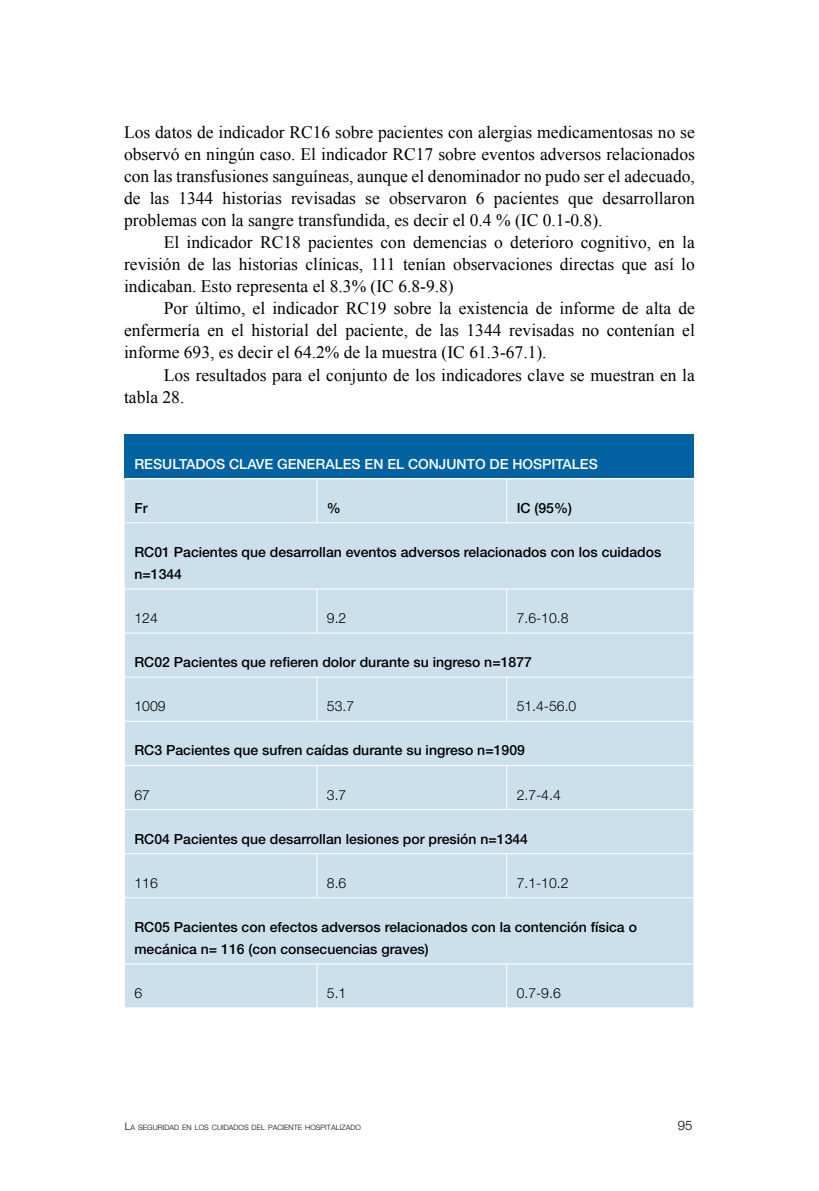
<style>
.page{position:relative;width:819px;height:1191px;background:#fff}
.page>*{position:absolute;margin:0;border:0;box-sizing:border-box;transform-origin:0 0}
.t1{font:17.5px "Times New Roman";color:#000}
.t2{font:500 14px/22.1px "Helvetica Neue LT Pro";color:#000}
.t3{font:300 14px "Helvetica Neue LT Pro";color:#000}
.t4{font:500 14px "Helvetica Neue LT Pro";color:#fff}
.t5{font:300 13.12px "Helvetica Neue LT Pro";color:#000}
.t6{font:300 7.35px "Helvetica Neue LT Pro";letter-spacing:.005em;color:#000}
.s1{font-size:10.5px}
</style>
<div class="page">
<div style="left:124px;top:434px;width:570px;height:44px;background:#0062a1"></div>
<div style="left:124px;top:479px;width:570px;height:528px;background:#cce0ec"></div>
<hr style="left:316px;top:479px;width:1px;height:43px;background:#fff">
<hr style="left:506px;top:479px;width:1px;height:43px;background:#fff">
<hr style="left:124px;top:522px;width:193px;height:1px;background:#fff">
<hr style="left:317px;top:522px;width:189px;height:1px;background:#fff">
<hr style="left:506px;top:522px;width:188px;height:1px;background:#fff">
<hr style="left:124px;top:588px;width:193px;height:1px;background:#fff">
<hr style="left:124px;top:589px;width:1px;height:43px;background:#fff">
<hr style="left:317px;top:588px;width:189px;height:1px;background:#fff">
<hr style="left:316px;top:589px;width:1px;height:43px;background:#fff">
<hr style="left:506px;top:588px;width:188px;height:1px;background:#fff">
<hr style="left:506px;top:589px;width:1px;height:43px;background:#fff">
<hr style="left:693px;top:589px;width:1px;height:43px;background:#fff">
<hr style="left:124px;top:632px;width:193px;height:1px;background:#fff">
<hr style="left:124px;top:633px;width:1px;height:43px;background:#fff">
<hr style="left:317px;top:632px;width:189px;height:1px;background:#fff">
<hr style="left:506px;top:632px;width:188px;height:1px;background:#fff">
<hr style="left:693px;top:633px;width:1px;height:43px;background:#fff">
<hr style="left:124px;top:676px;width:193px;height:1px;background:#fff">
<hr style="left:124px;top:677px;width:1px;height:44px;background:#fff">
<hr style="left:317px;top:676px;width:189px;height:1px;background:#fff">
<hr style="left:316px;top:677px;width:1px;height:44px;background:#fff">
<hr style="left:506px;top:676px;width:188px;height:1px;background:#fff">
<hr style="left:506px;top:677px;width:1px;height:44px;background:#fff">
<hr style="left:693px;top:677px;width:1px;height:44px;background:#fff">
<hr style="left:124px;top:721px;width:193px;height:1px;background:#fff">
<hr style="left:124px;top:721px;width:1px;height:44px;background:#fff">
<hr style="left:317px;top:721px;width:189px;height:1px;background:#fff">
<hr style="left:506px;top:721px;width:188px;height:1px;background:#fff">
<hr style="left:693px;top:721px;width:1px;height:44px;background:#fff">
<hr style="left:124px;top:765px;width:193px;height:1px;background:#fff">
<hr style="left:124px;top:766px;width:1px;height:43px;background:#fff">
<hr style="left:317px;top:765px;width:189px;height:1px;background:#fff">
<hr style="left:316px;top:766px;width:1px;height:43px;background:#fff">
<hr style="left:506px;top:765px;width:188px;height:1px;background:#fff">
<hr style="left:506px;top:766px;width:1px;height:43px;background:#fff">
<hr style="left:693px;top:766px;width:1px;height:43px;background:#fff">
<hr style="left:124px;top:809px;width:193px;height:1px;background:#fff">
<hr style="left:124px;top:810px;width:1px;height:43px;background:#fff">
<hr style="left:317px;top:809px;width:189px;height:1px;background:#fff">
<hr style="left:506px;top:809px;width:188px;height:1px;background:#fff">
<hr style="left:693px;top:810px;width:1px;height:43px;background:#fff">
<hr style="left:124px;top:853px;width:193px;height:1px;background:#fff">
<hr style="left:124px;top:854px;width:1px;height:43px;background:#fff">
<hr style="left:317px;top:853px;width:189px;height:1px;background:#fff">
<hr style="left:316px;top:854px;width:1px;height:43px;background:#fff">
<hr style="left:506px;top:853px;width:188px;height:1px;background:#fff">
<hr style="left:506px;top:854px;width:1px;height:43px;background:#fff">
<hr style="left:693px;top:854px;width:1px;height:43px;background:#fff">
<hr style="left:124px;top:897px;width:193px;height:1px;background:#fff">
<hr style="left:124px;top:898px;width:1px;height:65px;background:#fff">
<hr style="left:317px;top:897px;width:189px;height:1px;background:#fff">
<hr style="left:506px;top:897px;width:188px;height:1px;background:#fff">
<hr style="left:693px;top:898px;width:1px;height:65px;background:#fff">
<hr style="left:124px;top:963px;width:193px;height:1px;background:#fff">
<hr style="left:124px;top:964px;width:1px;height:43px;background:#fff">
<hr style="left:317px;top:963px;width:189px;height:1px;background:#fff">
<hr style="left:316px;top:964px;width:1px;height:43px;background:#fff">
<hr style="left:506px;top:963px;width:188px;height:1px;background:#fff">
<hr style="left:506px;top:964px;width:1px;height:43px;background:#fff">
<hr style="left:693px;top:964px;width:1px;height:43px;background:#fff">
<p class="t1" style="left:124px;top:120px;width:572px">Los datos de indicador RC16 sobre pacientes con alergias medicamentosas no se</p>
<p class="t1" style="left:124px;top:142px;width:572px">observó en ningún caso. El indicador RC17 sobre eventos adversos relacionados</p>
<p class="t1" style="left:124px;top:164px;width:572px">con las transfusiones sanguíneas, aunque el denominador no pudo ser el adecuado,</p>
<p class="t1" style="left:124px;top:186px;width:572px">de las 1344 historias revisadas se observaron 6 pacientes que desarrollaron</p>
<p class="t1" style="left:124px;top:208px;width:480px">problemas con la sangre transfundida, es decir el 0.4 % (IC 0.1-0.8).</p>
<p class="t1" style="left:164px;top:230px;width:532px">El indicador RC18 pacientes con demencias o deterioro cognitivo, en la</p>
<p class="t1" style="left:124px;top:252px;width:572px">revisión de las historias clínicas, 111 tenían observaciones directas que así lo</p>
<p class="t1" style="left:124px;top:275px;width:331px">indicaban. Esto representa el 8.3% (IC 6.8-9.8)</p>
<p class="t1" style="left:164px;top:297px;width:532px">Por último, el indicador RC19 sobre la existencia de informe de alta de</p>
<p class="t1" style="left:124px;top:319px;width:572px">enfermería en el historial del paciente, de las 1344 revisadas no contenían el</p>
<p class="t1" style="left:124px;top:341px;width:424px">informe 693, es decir el 64.2% de la muestra (IC 61.3-67.1).</p>
<p class="t1" style="left:164px;top:363px;width:532px">Los resultados para el conjunto de los indicadores clave se muestran en la</p>
<p class="t1" style="left:124px;top:385px;width:62px">tabla 28.</p>
<p class="t4" style="left:134px;top:455px;width:465px">RESULTADOS CLAVE GENERALES EN EL CONJUNTO DE HOSPITALES</p>
<p class="t2" style="left:134px;top:497px;width:15px">Fr</p>
<p class="t2" style="left:327px;top:497px;width:15px">%</p>
<p class="t2" style="left:516px;top:497px;width:57px">IC (95%)</p>
<p class="t2" style="left:134px;top:541px;width:528px">RC01 Pacientes que desarrollan eventos adversos relacionados con los cuidados n=1344</p>
<p class="t3" style="left:134px;top:609px;width:25px">124</p>
<p class="t3" style="left:327px;top:609px;width:21px">9.2</p>
<p class="t3" style="left:516px;top:609px;width:53px">7.6-10.8</p>
<p class="t2" style="left:134px;top:651px;width:399px">RC02 Pacientes que refieren dolor durante su ingreso n=1877</p>
<p class="t3" style="left:134px;top:698px;width:33px">1009</p>
<p class="t3" style="left:327px;top:698px;width:29px">53.7</p>
<p class="t3" style="left:516px;top:698px;width:61px">51.4-56.0</p>
<p class="t2" style="left:134px;top:739px;width:392px">RC3 Pacientes que sufren caídas durante su ingreso n=1909</p>
<p class="t3" style="left:134px;top:786px;width:17px">67</p>
<p class="t3" style="left:327px;top:786px;width:21px">3.7</p>
<p class="t3" style="left:516px;top:786px;width:46px">2.7-4.4</p>
<p class="t2" style="left:134px;top:827px;width:395px">RC04 Pacientes que desarrollan lesiones por presión n=1344</p>
<p class="t3" style="left:134px;top:874px;width:25px">116</p>
<p class="t3" style="left:327px;top:874px;width:21px">8.6</p>
<p class="t3" style="left:516px;top:874px;width:53px">7.1-10.2</p>
<p class="t2" style="left:134px;top:915px;width:504px">RC05 Pacientes con efectos adversos relacionados con la contención física o mecánica n= 116 (con consecuencias graves)</p>
<p class="t3" style="left:134px;top:984px;width:9px">6</p>
<p class="t3" style="left:327px;top:984px;width:21px">5.1</p>
<p class="t3" style="left:516px;top:984px;width:46px">0.7-9.6</p>
<p class="t6" style="left:125px;top:1122px;width:237px"><span class="s1">L</span>A SEGURIDAD EN LOS CUIDADOS DEL PACIENTE HOSPITALIZADO</p>
<p class="t5" style="left:677px;top:1117px;width:16px">95</p>
</div>
